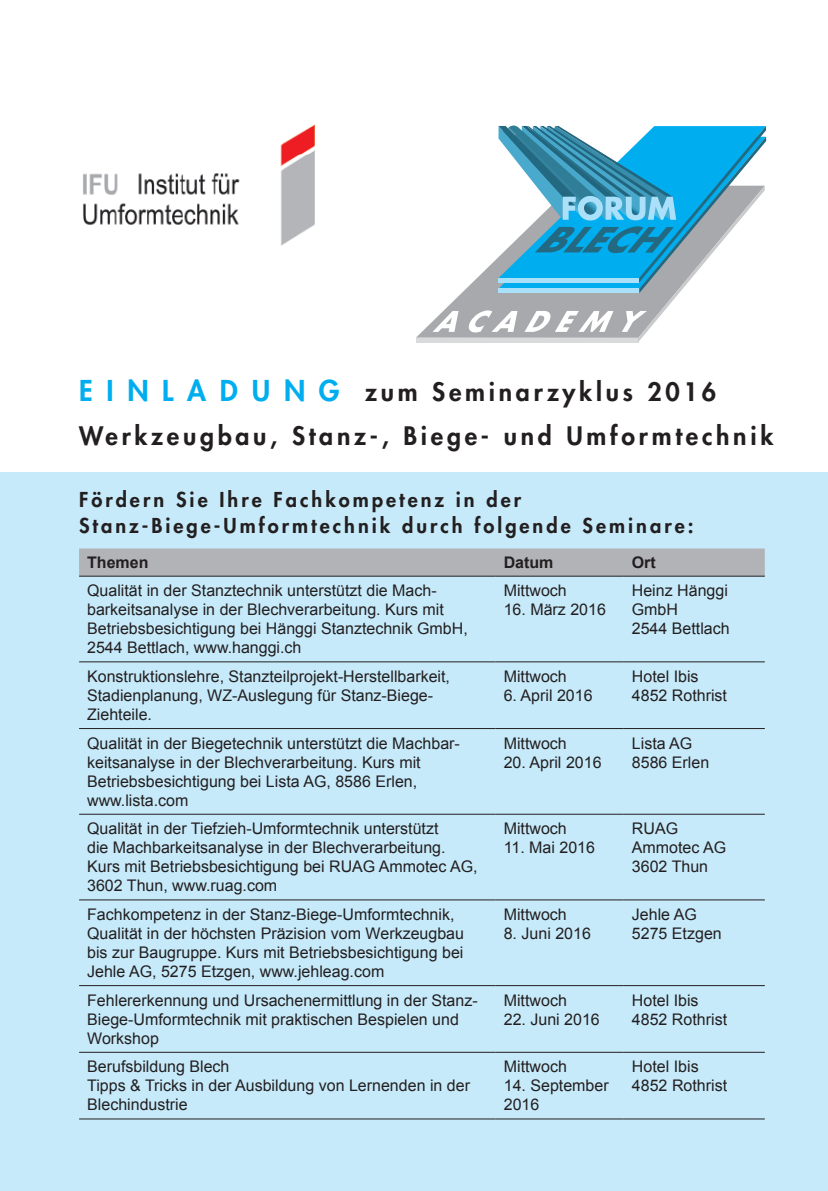
<style>
.page{position:relative;width:828px;height:1191px;background:#fff}
.page>*{position:absolute;margin:0;border:0;box-sizing:border-box;transform-origin:0 0}
.t1{font:800 24.8px/44px "Futura";letter-spacing:.15em;color:#231f20}
.t2{font:800 20px/26px "Futura";letter-spacing:.15em;color:#231f20}
.t3{font:16px/19px "Arial";color:#231f20}
.t4{font:700 16px "Arial";color:#231f20}
.s1{font-size:28px;color:#00aeef}
</style>
<div class="page">
<div style="left:0;top:472px;width:828px;height:719px;background:#c6eafa"></div>
<img style="left:83px;top:125px;width:232px;height:121px">
<svg style="left:416px;top:258px;width:82px;height:80px"></svg>
<hr style="left:416px;top:338px;width:222px;height:4px;background:#d9dadc">
<svg style="left:498px;top:125px;width:268px;height:217px"></svg>
<div style="left:79px;top:548px;width:686px;height:27px;background:#b2b3b7"></div>
<hr style="left:79px;top:575px;width:416px;height:1px;background:#231f20">
<hr style="left:495px;top:575px;width:129px;height:1px;background:#231f20">
<hr style="left:624px;top:575px;width:141px;height:1px;background:#231f20">
<hr style="left:79px;top:661px;width:416px;height:1px;background:#231f20">
<hr style="left:495px;top:661px;width:129px;height:1px;background:#231f20">
<hr style="left:624px;top:661px;width:141px;height:1px;background:#231f20">
<hr style="left:79px;top:728px;width:416px;height:1px;background:#231f20">
<hr style="left:495px;top:728px;width:129px;height:1px;background:#231f20">
<hr style="left:624px;top:728px;width:141px;height:1px;background:#231f20">
<hr style="left:79px;top:813px;width:416px;height:1px;background:#231f20">
<hr style="left:495px;top:813px;width:129px;height:1px;background:#231f20">
<hr style="left:624px;top:813px;width:141px;height:1px;background:#231f20">
<hr style="left:79px;top:899px;width:416px;height:1px;background:#231f20">
<hr style="left:495px;top:899px;width:129px;height:1px;background:#231f20">
<hr style="left:624px;top:899px;width:141px;height:1px;background:#231f20">
<hr style="left:79px;top:985px;width:416px;height:1px;background:#231f20">
<hr style="left:495px;top:985px;width:129px;height:1px;background:#231f20">
<hr style="left:624px;top:985px;width:141px;height:1px;background:#231f20">
<hr style="left:79px;top:1051px;width:416px;height:1px;background:#231f20">
<hr style="left:495px;top:1051px;width:129px;height:1px;background:#231f20">
<hr style="left:624px;top:1051px;width:141px;height:1px;background:#231f20">
<hr style="left:79px;top:1118px;width:416px;height:1px;background:#231f20">
<hr style="left:495px;top:1118px;width:129px;height:1px;background:#231f20">
<hr style="left:624px;top:1118px;width:141px;height:1px;background:#231f20">
<h1 class="t1" style="left:79px;top:369px;width:696px"><span class="s1">Ei n l a d u n g</span> zum Seminarzyklus 2016<br>Werkzeugbau, Stanz-, Biege- und Umformtechnik</h1>
<p class="t2" style="left:79px;top:486px;width:616px">Fördern Sie Ihre Fachkompetenz in der<br>Stanz-Biege-Umformtechnik durch folgende Seminare:</p>
<p class="t4" style="left:87px;top:552px;width:63px">Themen</p>
<p class="t4" style="left:504px;top:552px;width:51px">Datum</p>
<p class="t4" style="left:632px;top:552px;width:25px">Ort</p>
<p class="t3" style="left:87px;top:581px;width:382px">Qualität in der Stanztechnik unterstützt die Mach&shy;barkeitsanalyse in der Blechverarbeitung. Kurs mit Betriebsbesichtigung bei Hänggi Stanztechnik GmbH, 2544 Bettlach, www.hanggi.ch</p>
<p class="t3" style="left:504px;top:581px;width:65px">Mittwoch</p>
<p class="t3" style="left:632px;top:581px;width:99px">Heinz Hänggi<br>GmbH<br>2544 Bettlach</p>
<p class="t3" style="left:504px;top:600px;width:104px">16. März 2016</p>
<p class="t3" style="left:87px;top:667px;width:364px">Konstruktionslehre, Stanzteilprojekt-Herstellbarkeit,<br>Stadienplanung, WZ-Auslegung für Stanz-Biege-<br>Ziehteile.</p>
<p class="t3" style="left:504px;top:667px;width:65px">Mittwoch</p>
<p class="t3" style="left:504px;top:686px;width:90px">6. April 2016</p>
<p class="t3" style="left:87px;top:733px;width:374px">Qualität in der Biegetechnik unterstützt die Machbar&shy;keitsanalyse in der Blechverarbeitung. Kurs mit Betriebsbesichtigung bei Lista AG, 8586 Erlen, www.lista.com</p>
<p class="t3" style="left:504px;top:733px;width:65px">Mittwoch</p>
<p class="t3" style="left:504px;top:752px;width:99px">20. April 2016</p>
<p class="t3" style="left:87px;top:819px;width:392px">Qualität in der Tiefzieh-Umformtechnik unterstützt<br>die Machbarkeitsanalyse in der Blechverarbeitung.<br>Kurs mit Betriebsbesichtigung bei RUAG Ammotec AG, 3602 Thun, www.ruag.com</p>
<p class="t3" style="left:504px;top:819px;width:65px">Mittwoch</p>
<p class="t3" style="left:504px;top:838px;width:93px">11. Mai 2016</p>
<p class="t3" style="left:87px;top:905px;width:378px">Fachkompetenz in der Stanz-Biege-Umformtechnik, Qualität in der höchsten Präzision vom Werkzeugbau bis zur Baugruppe. Kurs mit Betriebsbesichtigung bei Jehle AG, 5275 Etzgen, www.jehleag.com</p>
<p class="t3" style="left:504px;top:905px;width:65px">Mittwoch</p>
<p class="t3" style="left:504px;top:924px;width:89px">8. Juni 2016</p>
<p class="t3" style="left:87px;top:990px;width:392px">Fehlererkennung und Ursachenermittlung in der Stanz-<br>Biege-Umformtechnik mit praktischen Bespielen und<br>Workshop</p>
<p class="t3" style="left:504px;top:990px;width:65px">Mittwoch</p>
<p class="t3" style="left:504px;top:1009px;width:98px">22. Juni 2016</p>
<p class="t3" style="left:87px;top:1057px;width:384px">Berufsbildung Blech<br>Tipps &amp; Tricks in der Ausbildung von Lernenden in der<br>Blechindustrie</p>
<p class="t3" style="left:504px;top:1057px;width:65px">Mittwoch</p>
<p class="t3" style="left:504px;top:1076px;width:106px">14. September<br>2016</p>
<p class="t3" style="left:632px;top:667px;width:97px">Hotel Ibis<br>4852 Rothrist</p>
<p class="t3" style="left:632px;top:733px;width:79px">Lista AG<br>8586 Erlen</p>
<p class="t3" style="left:632px;top:819px;width:96px">RUAG<br>Ammotec AG<br>3602 Thun</p>
<p class="t3" style="left:632px;top:905px;width:91px">Jehle AG<br>5275 Etzgen</p>
<p class="t3" style="left:632px;top:990px;width:97px">Hotel Ibis<br>4852 Rothrist</p>
<p class="t3" style="left:632px;top:1057px;width:97px">Hotel Ibis<br>4852 Rothrist</p>
</div>
